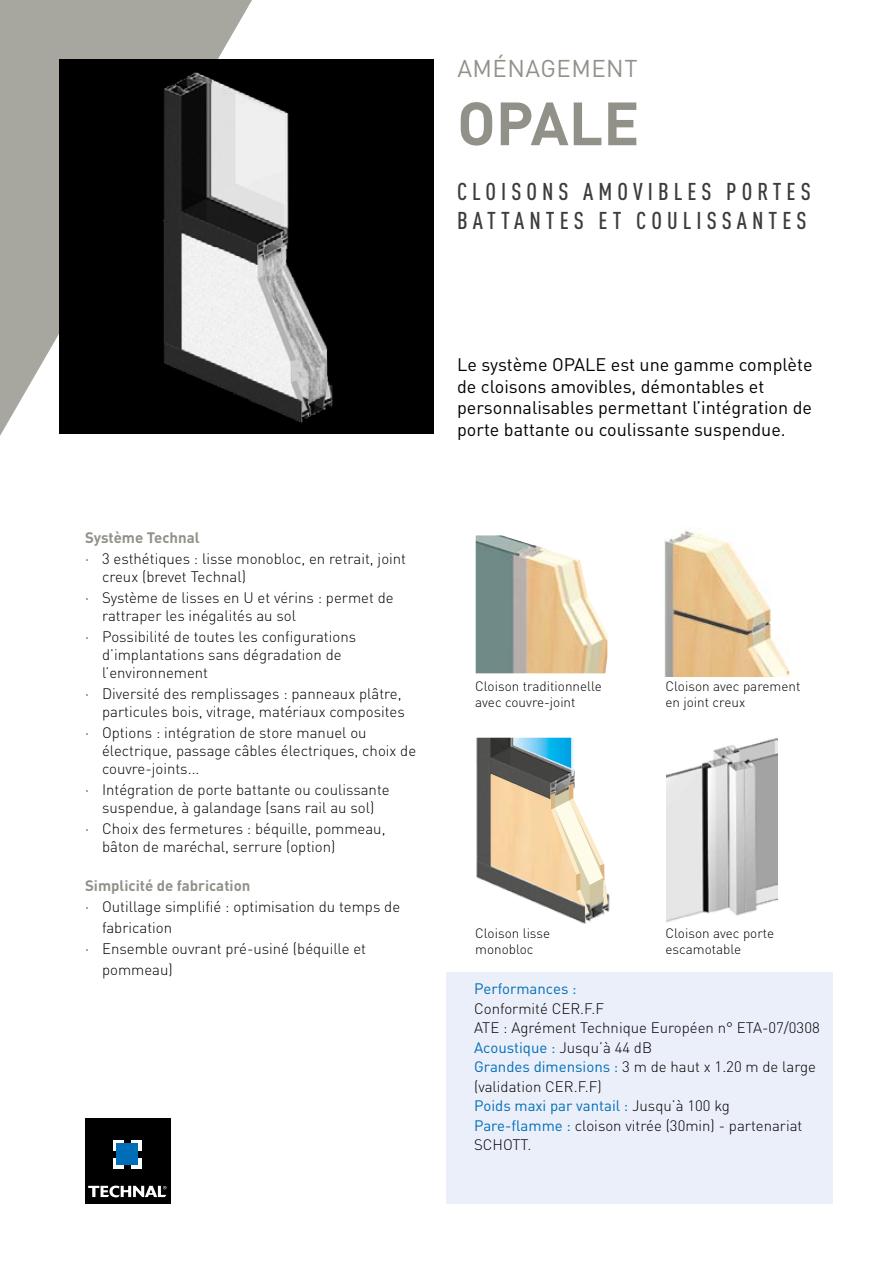
<style>
.page{position:relative;width:893px;height:1263px;background:#fff}
.page>*{position:absolute;margin:0;border:0;box-sizing:border-box;transform-origin:0 0}
.t1{font:700 60px "DIN Pro";color:#929189}
.t2{font:500 condensed 24px/28.8px "DIN Pro";letter-spacing:.21em;color:#3c3c3b}
.t3{font:24px "DIN Pro";letter-spacing:.02em;color:#929189}
.t4{font:18px/21.6px "DIN Pro";color:#000}
.t5{font:300 15px/18px "DIN Pro";color:#000}
.t6{font:700 15px "DIN Pro";color:#929189}
.t7{font:15px "DIN Pro";color:#006eb7}
.t8{font:300 13.5px/16.2px "DIN Pro";color:#000}
.s1{font-weight:400;color:#006eb7}
</style>
<div class="page">
<div style="left:86px;top:1118px;width:85px;height:85px;background:#000"></div>
<svg style="left:113px;top:1140px;width:11px;height:10px"></svg>
<div style="left:131px;top:1140px;width:11px;height:10px;background:#fff"></div>
<svg style="left:113px;top:1158px;width:11px;height:10px"></svg>
<div style="left:131px;top:1158px;width:11px;height:10px;background:#fff"></div>
<div style="left:117px;top:1143px;width:21px;height:22px;background:#006eb7"></div>
<svg style="left:88px;top:1185px;width:78px;height:12px"></svg>
<svg style="left:0;top:0;width:252px;height:436px;background:#afafa9"></svg>
<div style="left:60px;top:60px;width:374px;height:374px;background:#000"></div>
<img style="left:163px;top:72px;width:170px;height:351px">
<img style="left:476px;top:535px;width:131px;height:138px">
<img style="left:665px;top:531px;width:126px;height:146px">
<img style="left:476px;top:738px;width:134px;height:186px">
<img style="left:514px;top:770px;width:60px;height:4px">
<svg style="left:503px;top:738px;width:71px;height:32px;background:#4d8ca3"></svg>
<img style="left:491px;top:774px;width:90px;height:130px">
<svg style="left:544px;top:781px;width:64px;height:133px"></svg>
<img style="left:666px;top:738px;width:111px;height:185px">
<div style="left:446px;top:972px;width:387px;height:231px;background:#ebeff9"></div>
<h2 class="t3" style="left:457px;top:49px;width:182px">AMÉNAGEMENT</h2>
<h1 class="t1" style="left:457px;top:73px;width:184px">OPALE</h1>
<h2 class="t2" style="left:457px;top:175px;width:355px">CLOISONS AMOVIBLES PORTES<br>BATTANTES ET COULISSANTES</h2>
<p class="t6" style="left:85px;top:525px;width:116px">Système Technal</p>
<p class="t5" style="left:102px;top:548px;width:306px;text-indent:-17px">· 3 esthétiques : lisse monobloc, en retrait, joint creux (brevet Technal)</p>
<p class="t5" style="left:102px;top:587px;width:293px;text-indent:-17px">· Système de lisses en U et vérins : permet de rattraper les inégalités au sol</p>
<p class="t5" style="left:102px;top:626px;width:256px;text-indent:-17px">· Possibilité de toutes les configurations d’implantations sans dégradation de l’environnement</p>
<p class="t5" style="left:85px;top:683px;width:321px;text-align:right">· Diversité des remplissages : panneaux plâtre, particules bois, vitrage, matériaux composites</p>
<p class="t5" style="left:102px;top:722px;width:316px;text-indent:-17px">· Options : intégration de store manuel ou électrique, passage câbles électriques, choix de couvre-joints...</p>
<p class="t5" style="left:85px;top:779px;width:306px;text-align:center">· Intégration de porte battante ou coulissante suspendue, à galandage (sans rail au sol)</p>
<p class="t5" style="left:102px;top:818px;width:285px;text-indent:-17px">· Choix des fermetures : béquille, pommeau, bâton de maréchal, serrure (option)</p>
<p class="t6" style="left:85px;top:873px;width:167px">Simplicité de fabrication</p>
<p class="t5" style="left:85px;top:896px;width:317px">· Outillage simplifié : optimisation du temps de</p>
<p class="t5" style="left:102px;top:917px;width:72px">fabrication</p>
<p class="t5" style="left:85px;top:938px;width:283px">· Ensemble ouvrant pré-usiné (béquille et</p>
<p class="t5" style="left:102px;top:959px;width:72px">pommeau)</p>
<p class="t4" style="left:457px;top:352px;width:357px">Le système OPALE est une gamme complète de cloisons amovibles, démontables et personnalisables permettant l’intégration de porte battante ou coulissante suspendue.</p>
<p class="t8" style="left:475px;top:677px;width:128px">Cloison traditionnelle avec couvre-joint</p>
<p class="t8" style="left:665px;top:677px;width:136px">Cloison avec parement en joint creux</p>
<p class="t8" style="left:475px;top:923px;width:77px">Cloison lisse monobloc</p>
<p class="t8" style="left:665px;top:923px;width:110px">Cloison avec porte escamotable</p>
<p class="t7" style="left:474px;top:977px;width:104px">Performances :</p>
<p class="t5" style="left:474px;top:997px;width:347px;line-height:19.5px">Conformité CER.F.F<br>ATE : Agrément Technique Européen n° ETA-07/0308<br><span class="s1">Acoustique :</span> Jusqu’à 44 dB<br><span class="s1">Grandes dimensions :</span> 3 m de haut x 1.20 m de large (validation CER.F.F)<br><span class="s1">Poids maxi par vantail :</span> Jusqu’à 100 kg<br><span class="s1">Pare-flamme :</span> cloison vitrée (30min) - partenariat<br>SCHOTT.</p>
</div>
